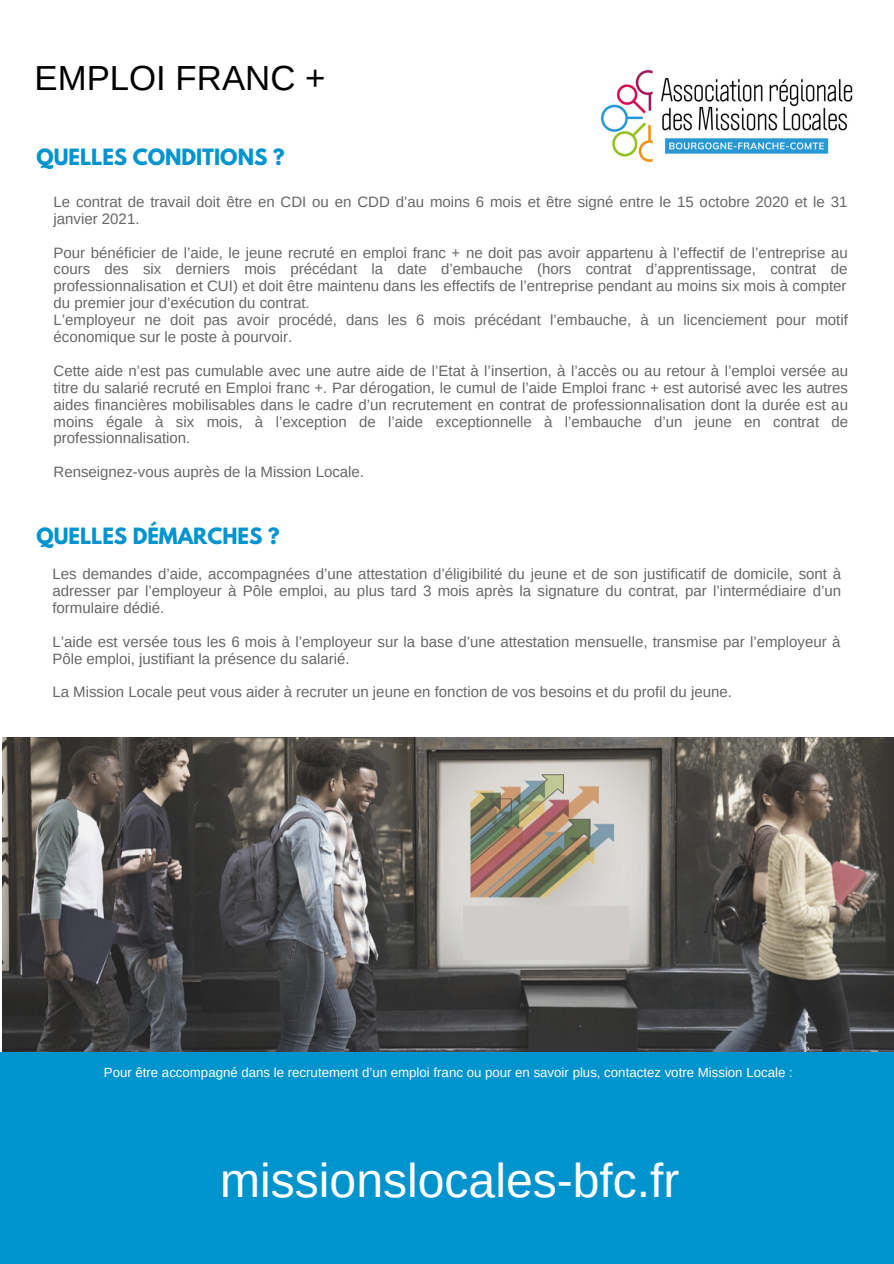
<style>
.page{position:relative;width:894px;height:1264px;background:#fff}
.page>*{position:absolute;margin:0;border:0;box-sizing:border-box;transform-origin:0 0}
.t1{font:48px "Arimo";color:#fff}
.t2{font:34.8px "Arimo";color:#000}
.t3{font:700 19.8px "League Spartan";color:#0094ce}
.t4{font:15px/17px "Arimo";color:#666}
.t5{font:13.2px "Arimo";color:#fff}
</style>
<div class="page">
<img style="left:2px;top:737px;width:891px;height:315px">
<div style="left:0;top:1052px;width:893px;height:211px;background:#0094ce"></div>
<div style="left:463px;top:905px;width:166px;height:54px;background:#d0ccc9"></div>
<img style="left:600px;top:69px;width:253px;height:94px">
<h2 class="t2" style="left:34px;top:59px;width:292px">EMPLOI FRANC +</h2>
<h3 class="t3" style="left:36px;top:147px;width:249px">QUELLES CONDITIONS ?</h3>
<p class="t4" style="left:53px;top:193px;width:795px">Le contrat de travail doit être en CDI ou en CDD d’au moins 6 mois et être signé entre le 15 octobre 2020 et le 31 janvier 2021.</p>
<p class="t4" style="left:53px;top:244px;width:795px">Pour bénéficier de l’aide, le jeune recruté en emploi franc + ne doit pas avoir appartenu à l’effectif de l’entreprise au cours des six derniers mois précédant la date d’embauche (hors contrat d’apprentissage, contrat de professionnalisation et CUI) et doit être maintenu dans les effectifs de l’entreprise pendant au moins six mois à compter du premier jour d’exécution du contrat.<br>L’employeur ne doit pas avoir procédé, dans les 6 mois précédant l’embauche, à un licenciement pour motif économique sur le poste à pourvoir.</p>
<p class="t4" style="left:53px;top:362px;width:796px;text-align:justify">Cette aide n’est pas cumulable avec une autre aide de l’Etat à l’insertion, à l’accès ou au retour à l’emploi versée au titre du salarié recruté en Emploi franc +. Par dérogation, le cumul de l’aide Emploi franc + est autorisé avec les autres aides financières mobilisables dans le cadre d’un recrutement en contrat de professionnalisation dont la durée est au moins égale à six mois, à l’exception de l’aide exceptionnelle à l’embauche d’un jeune en contrat de professionnalisation.</p>
<p class="t4" style="left:53px;top:463px;width:312px">Renseignez-vous auprès de la Mission Locale.</p>
<h3 class="t3" style="left:36px;top:526px;width:245px">QUELLES DÉMARCHES ?</h3>
<p class="t4" style="left:52px;top:565px;width:790px;text-align:justify">Les demandes d’aide, accompagnées d’une attestation d’éligibilité du jeune et de son justificatif de domicile, sont à adresser par l’employeur à Pôle emploi, au plus tard 3 mois après la signature du contrat, par l’intermédiaire d’un formulaire dédié.</p>
<p class="t4" style="left:52px;top:633px;width:789px">L’aide est versée tous les 6 mois à l’employeur sur la base d’une attestation mensuelle, transmise par l’employeur à<br>Pôle emploi, justifiant la présence du salarié.</p>
<p class="t4" style="left:52px;top:683px;width:681px">La Mission Locale peut vous aider à recruter un jeune en fonction de vos besoins et du profil du jeune.</p>
<p class="t5" style="left:104px;top:1065px;width:690px">Pour être accompagné dans le recrutement d’un emploi franc ou pour en savoir plus, contactez votre Mission Locale :</p>
<h1 class="t1" style="left:220px;top:1153px;width:461px">missionslocales-bfc.fr</h1>
</div>
